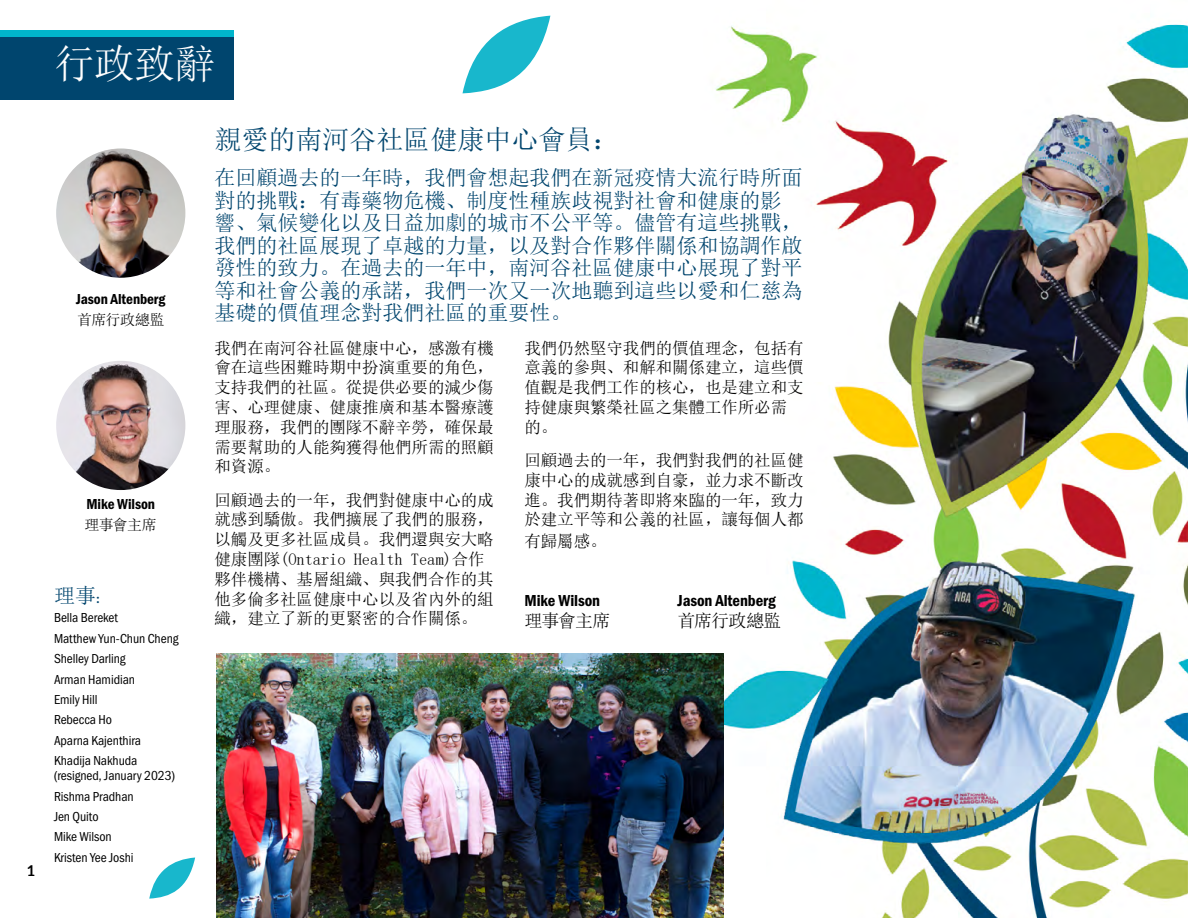
<style>
.page{position:relative;width:1188px;height:918px;background:#fff}
.page>*{position:absolute;margin:0;border:0;box-sizing:border-box;transform-origin:0 0}
.Body{font:40.5px "Sim Sun";color:#fff}
.t1{font:27px "Sim Sun";color:#00456e}
.t2{font:21px/22.5px "Sim Sun";color:#00456e}
.Body-2{font:18px "Sim Sun";letter-spacing:-.055em;color:#000}
.t3{font:16.5px/19.8px "Sim Sun";letter-spacing:-.005em;color:#000;text-align:justify}
.Body-3{font:16.5px "Franklin Gothic URW Con Dem";letter-spacing:-.005em;color:#000}
.Body-4{font:15px/21px "Franklin Gothic URW Con Dem";letter-spacing:-.005em;color:#000}
.t4{font:700 15px "Aleo";color:#000}
.Body-5{font:13.5px/15px "Franklin Gothic URW Cond";letter-spacing:-.005em;color:#000}
.s1{font-family:"Sim Sun"}
.s2{font-family:"Archer";font-weight:500;font-size:16.5px}
</style>
<div class="page">
<img style="left:78px;top:15px;width:1110px;height:903px">
<div style="left:0;top:30px;width:233px;height:70px;background:#00456e"></div>
<div style="left:0;top:30px;width:233px;height:7px;background:#00b5cc"></div>
<img style="left:56px;top:148px;width:129px;height:130px;border-radius:65px">
<img style="left:56px;top:361px;width:129px;height:129px;border-radius:65px">
<img style="left:216px;top:653px;width:508px;height:265px">
<svg style="left:463px;top:16px;width:87px;height:77px"></svg>
<svg style="left:149px;top:858px;width:46px;height:41px"></svg>
<svg style="left:705px;top:572px;width:104px;height:93px"></svg>
<p class="t4" style="left:28px;top:861px;width:9px">1</p>
<p class="Body" style="left:54px;top:44px;width:163px">行政致辭</p>
<p class="Body-4" style="left:76px;top:288px;width:91px">Jason Altenberg<span class="s1">首席行政總監</span></p>
<p class="Body-4" style="left:85px;top:492px;width:74px">Mike Wilson<span class="s1">理事會主席</span></p>
<p class="t2" style="left:54px;top:584px;width:47px">理事<span class="s2">:</span></p>
<p class="Body-5" style="left:54px;top:610px;width:65px">Bella Bereket</p>
<p class="Body-5" style="left:54px;top:630px;width:126px">Matthew Yun-Chun Cheng</p>
<p class="Body-5" style="left:54px;top:650px;width:73px">Shelley Darling</p>
<p class="Body-5" style="left:54px;top:671px;width:83px">Arman Hamidian</p>
<p class="Body-5" style="left:54px;top:691px;width:45px">Emily Hill</p>
<p class="Body-5" style="left:54px;top:712px;width:60px">Rebecca Ho</p>
<p class="Body-5" style="left:54px;top:732px;width:89px">Aparna Kajenthira</p>
<p class="Body-5" style="left:54px;top:752px;width:123px">Khadija Nakhuda (resigned, January 2023)</p>
<p class="Body-5" style="left:54px;top:788px;width:81px">Rishma Pradhan</p>
<p class="Body-5" style="left:54px;top:808px;width:46px">Jen Quito</p>
<p class="Body-5" style="left:54px;top:829px;width:59px">Mike Wilson</p>
<p class="Body-5" style="left:54px;top:849px;width:81px">Kristen Yee Joshi</p>
<p class="t1" style="left:215px;top:126px;width:406px">親愛的南河谷社區健康中心會員：</p>
<p class="t2" style="left:215px;top:166px;width:589px">在回顧過去的一年時，我們會想起我們在新冠疫情大流行時所面對的挑戰：有毒藥物危機、制度性種族歧視對社會和健康的影響、氣候變化以及日益加劇的城市不公平等。儘管有這些挑戰，我們的社區展現了卓越的力量，以及對合作夥伴關係和協調作啟發性的致力。在過去的一年中，南河谷社區健康中心展現了對平等和社會公義的承諾，我們一次又一次地聽到這些以愛和仁慈為基礎的價值理念對我們社區的重要性。</p>
<p class="t3" style="left:215px;top:338px;width:281px">我們在南河谷社區健康中心，感激有機會在這些困難時期中扮演重要的角色，支持我們的社區。從提供必要的減少傷害、心理健康、健康推廣和基本醫療護理服務，我們的團隊不辭辛勞，確保最需要幫助的人能夠獲得他們所需的照顧和資源。</p>
<p class="t3" style="left:215px;top:490px;width:281px;text-align:left">回顧過去的一年，我們對健康中心的成就感到驕傲。我們擴展了我們的服務，以觸及更多社區成員。我們還與安大略健康團隊(Ontario Health Team)合作夥伴機構、基層組織、與我們合作的其他多倫多社區健康中心以及省內外的組織，建立了新的更緊密的合作關係。</p>
<p class="t3" style="left:524px;top:338px;width:281px;text-align:left">我們仍然堅守我們的價值理念，包括有意義的參與、和解和關係建立，這些價值觀是我們工作的核心，也是建立和支持健康與繁榮社區之集體工作所必需的。</p>
<p class="t3" style="left:524px;top:450px;width:281px">回顧過去的一年，我們對我們的社區健康中心的成就感到自豪，並力求不斷改進。我們期待著即將來臨的一年，致力於建立平等和公義的社區，讓每個人都</p>
<p class="t3" style="left:524px;top:531px;width:84px">有歸屬感。</p>
<p class="Body-3" style="left:524px;top:590px;width:77px">Mike Wilson</p>
<p class="Body-3" style="left:677px;top:590px;width:100px">Jason Altenberg</p>
<p class="Body-2" style="left:524px;top:612px;width:88px">理事會主席</p>
<p class="Body-2" style="left:677px;top:612px;width:105px">首席行政總監</p>
</div>
